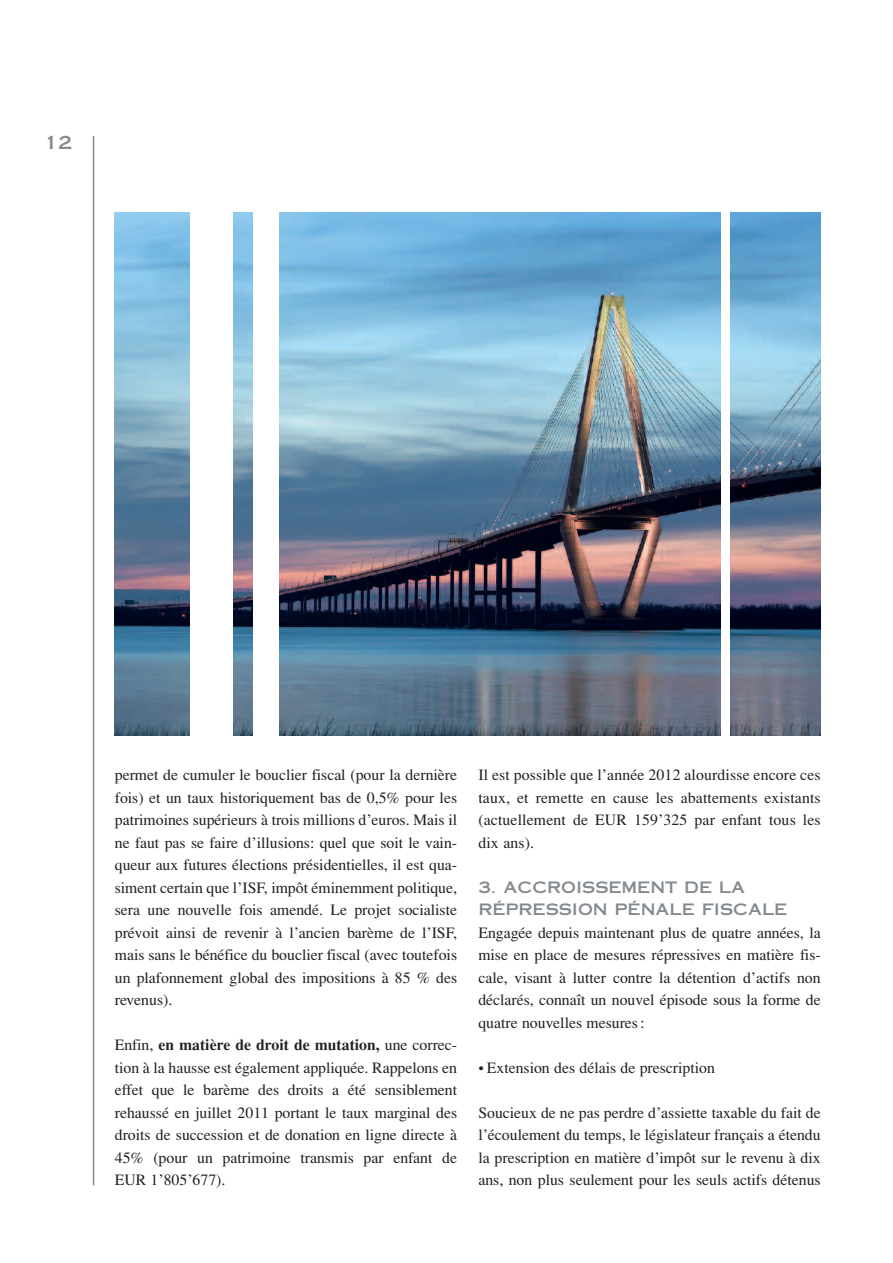
<style>
.page{position:relative;width:893px;height:1263px;background:#fff}
.page>*{position:absolute;margin:0;border:0;box-sizing:border-box;transform-origin:0 0}
.t1{font:18px "Copperplate Thirty One AB";color:#83898e}
.t2{font:15.75px/22.5px "Times";color:#231f20;text-align:justify}
.t3{font:15.75px/22.5px "Copperplate Thirty One AB";color:#83898e}
.s1{font-weight:700}
</style>
<div class="page">
<hr style="left:93px;top:136px;width:1px;height:1049px;background:#83898e">
<img style="left:115px;top:213px;width:706px;height:522px">
<div style="left:190px;top:213px;width:42px;height:545px;background:#fff"></div>
<div style="left:253px;top:213px;width:26px;height:545px;background:#fff"></div>
<div style="left:721px;top:213px;width:9px;height:545px;background:#fff"></div>
<p class="t1" style="left:44px;top:136px;width:29px">12</p>
<p class="t2" style="left:115px;top:764px;width:344px">permet de cumuler le bouclier fiscal (pour la dernière fois) et un taux historiquement bas de 0,5% pour les patrimoines supérieurs à trois millions d’euros. Mais il ne faut pas se faire d’illusions: quel que soit le vain&shy;queur aux futures élections présidentielles, il est qua&shy;siment certain que l’ISF, impôt éminemment politique, sera une nouvelle fois amendé. Le projet socialiste prévoit ainsi de revenir à l’ancien barème de l’ISF, mais sans le bénéfice du bouclier fiscal (avec toutefois un plafonnement global des impositions à 85 % des revenus).</p>
<p class="t2" style="left:115px;top:1034px;width:344px">Enfin, <span class="s1">en matière de droit de mutation,</span> une correc&shy;tion à la hausse est également appliquée. Rappelons en effet que le barème des droits a été sensiblement rehaussé en juillet 2011 portant le taux marginal des droits de succession et de donation en ligne directe à 45% (pour un patrimoine transmis par enfant de EUR 1’805’677).</p>
<p class="t2" style="left:478px;top:764px;width:344px">Il est possible que l’année 2012 alourdisse encore ces taux, et remette en cause les abattements existants (actuellement de EUR 159’325 par enfant tous les dix ans).</p>
<p class="t3" style="left:478px;top:878px;width:310px">3. ACCROISSEMENT DE LA<br>RÉPRESSION PÉNALE FISCALE</p>
<p class="t2" style="left:478px;top:921px;width:344px">Engagée depuis maintenant plus de quatre années, la mise en place de mesures répressives en matière fis&shy;cale, visant à lutter contre la détention d’actifs non déclarés, connaît un nouvel épisode sous la forme de quatre nouvelles mesures:</p>
<p class="t2" style="left:478px;top:1056px;width:238px">• Extension des délais de prescription</p>
<p class="t2" style="left:478px;top:1101px;width:344px">Soucieux de ne pas perdre d’assiette taxable du fait de l’écoulement du temps, le législateur français a étendu la prescription en matière d’impôt sur le revenu à dix ans, non plus seulement pour les seuls actifs détenus</p>
</div>
